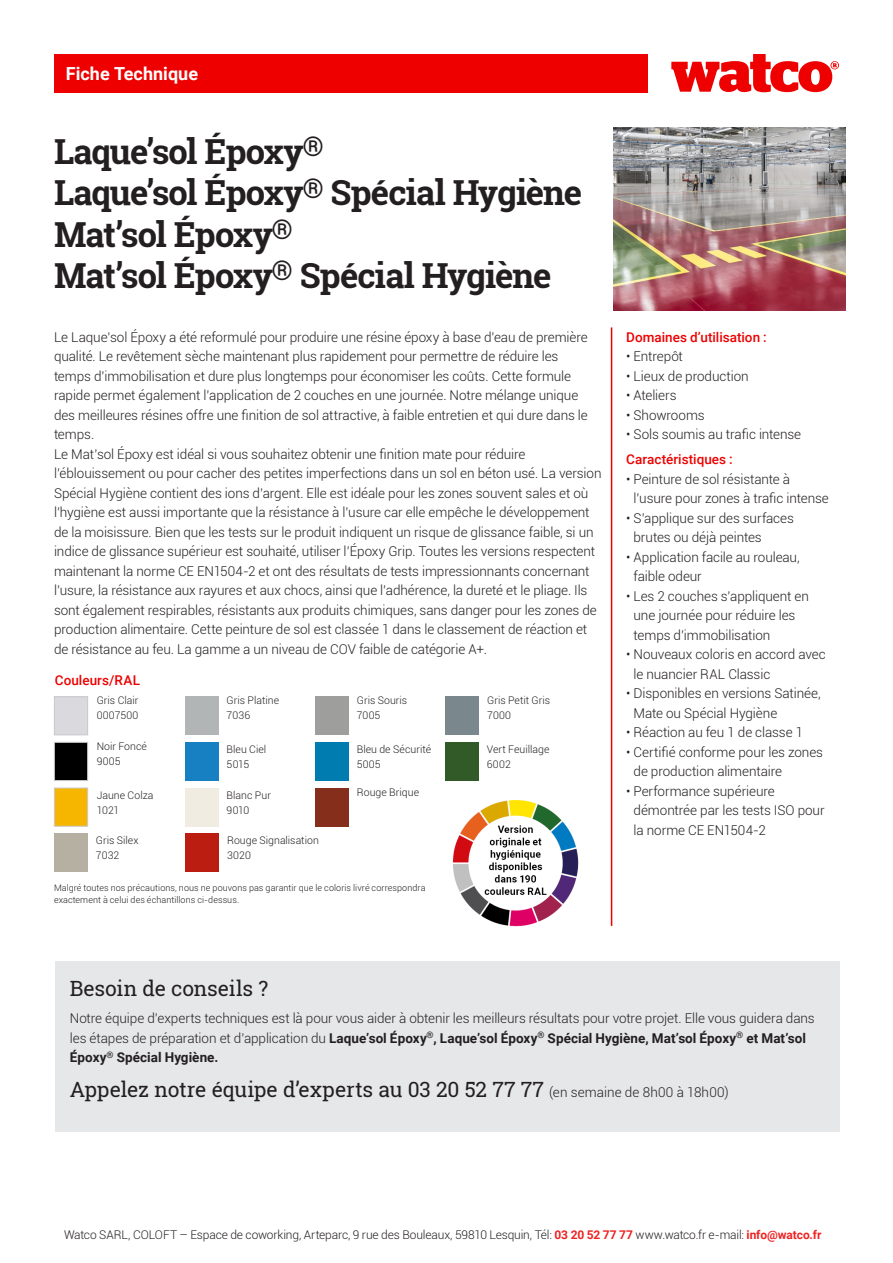
<style>
.page{position:relative;width:893px;height:1263px;background:#fff}
.page>*{position:absolute;margin:0;border:0;box-sizing:border-box;transform-origin:0 0}
.t1{font:700 34.5px "Roboto Slab";letter-spacing:-.025em;color:#231f20}
.t2{font:21px "Roboto Slab";letter-spacing:-.005em;color:#231f20}
.t3{font:700 18px "Roboto";color:#fff}
.t4{font:300 13.5px/19.5px "Roboto";letter-spacing:-.005em;color:#231f20}
.t5{font:500 13.5px "Roboto";color:#e00}
.t6{font:300 12px "Roboto";letter-spacing:-.01em;color:#231f20}
.t7{font:300 10.5px/15px "Roboto";letter-spacing:.005em;color:#231f20}
.t8{font:300 9px/12px "Roboto";letter-spacing:.01em;color:#231f20}
.s1{font-weight:700}
.s2{font-family:"Roboto";font-weight:300;font-size:13.5px}
.s3{font-weight:700;color:#ee2324}
</style>
<div class="page">
<img style="left:613px;top:128px;width:232px;height:182px">
<div style="left:54px;top:54px;width:593px;height:38px;background:#e00"></div>
<svg style="left:671px;top:54px;width:168px;height:38px"></svg>
<hr style="left:611px;top:327px;width:1px;height:599px;background:#e00">
<div style="left:55px;top:961px;width:784px;height:170px;background:#e6e7e9"></div>
<div style="left:185px;top:696px;width:33px;height:39px;background:#b1b5b6"></div>
<div style="left:185px;top:742px;width:33px;height:39px;background:#1680c3"></div>
<div style="left:185px;top:788px;width:33px;height:39px;background:#f1ece1"></div>
<div style="left:54px;top:696px;width:34px;height:39px;background:#d9d9de;border:1px solid #c7c8ca"></div>
<div style="left:54px;top:742px;width:34px;height:39px;background:#000;border:1px solid #c7c8ca"></div>
<div style="left:54px;top:788px;width:34px;height:39px;background:#f6b600;border:1px solid #c7c8ca"></div>
<div style="left:315px;top:696px;width:33px;height:39px;background:#9e9e9c"></div>
<div style="left:315px;top:742px;width:33px;height:39px;background:#007cb0"></div>
<div style="left:445px;top:742px;width:33px;height:39px;background:#325928"></div>
<div style="left:445px;top:696px;width:34px;height:39px;background:#7a888e"></div>
<div style="left:185px;top:833px;width:34px;height:39px;background:#bb1e10"></div>
<div style="left:54px;top:833px;width:33px;height:39px;background:#b5b0a1"></div>
<img style="left:452px;top:800px;width:127px;height:127px">
<div style="left:315px;top:788px;width:33px;height:39px;background:#842e1b"></div>
<p class="t3" style="left:66px;top:61px;width:134px">Fiche Technique</p>
<p class="t1" style="left:54px;top:128px;width:271px">Laque’sol Époxy<sup>®</sup></p>
<p class="t1" style="left:54px;top:169px;width:530px">Laque’sol Époxy<sup>®</sup> Spécial Hygiène</p>
<p class="t1" style="left:54px;top:210px;width:240px">Mat’sol Époxy<sup>®</sup></p>
<p class="t1" style="left:54px;top:252px;width:499px">Mat’sol Époxy<sup>®</sup> Spécial Hygiène</p>
<p class="t4" style="left:54px;top:327px;width:535px">Le Laque’sol Époxy a été reformulé pour produire une résine époxy à base d’eau de première qualité. Le revêtement sèche maintenant plus rapidement pour permettre de réduire les temps d’immobilisation et dure plus longtemps pour économiser les coûts. Cette formule rapide permet également l’application de 2 couches en une journée. Notre mélange unique des meilleures résines offre une finition de sol attractive, à faible entretien et qui dure dans le temps.</p>
<p class="t4" style="left:54px;top:444px;width:549px">Le Mat’sol Époxy est idéal si vous souhaitez obtenir une finition mate pour réduire l’éblouissement ou pour cacher des petites imperfections dans un sol en béton usé. La version Spécial Hygiène contient des ions d’argent. Elle est idéale pour les zones souvent sales et où l’hygiène est aussi importante que la résistance à l’usure car elle empêche le développement de la moisissure. Bien que les tests sur le produit indiquent un risque de glissance faible, si un indice de glissance supérieur est souhaité, utiliser l’Époxy Grip. Toutes les versions respectent maintenant la norme CE EN1504-2 et ont des résultats de tests impressionnants concernant l’usure, la résistance aux rayures et aux chocs, ainsi que l’adhérence, la dureté et le pliage. Ils sont également respirables, résistants aux produits chimiques, sans danger pour les zones de production alimentaire. Cette peinture de sol est classée 1 dans le classement de réaction et de résistance au feu. La gamme a un niveau de COV faible de catégorie A+.</p>
<p class="t5" style="left:55px;top:671px;width:87px">Couleurs/RAL</p>
<p class="t7" style="left:97px;top:692px;width:43px">Gris Clair<br>0007500</p>
<p class="t7" style="left:97px;top:738px;width:52px">Noir Foncé<br>9005</p>
<p class="t7" style="left:97px;top:787px;width:58px">Jaune Colza<br>1021</p>
<p class="t7" style="left:96px;top:832px;width:44px">Gris Silex<br>7032</p>
<p class="t7" style="left:227px;top:693px;width:54px">Gris Platine<br>7036</p>
<p class="t7" style="left:227px;top:742px;width:41px">Bleu Ciel<br>5015</p>
<p class="t7" style="left:227px;top:787px;width:46px">Blanc Pur<br>9010</p>
<p class="t7" style="left:227px;top:832px;width:93px">Rouge Signalisation<br>3020</p>
<p class="t7" style="left:357px;top:692px;width:52px">Gris Souris<br>7005</p>
<p class="t7" style="left:357px;top:741px;width:76px">Bleu de Sécurité<br>5005</p>
<p class="t7" style="left:487px;top:741px;width:64px">Vert Feuillage<br>6002</p>
<p class="t7" style="left:487px;top:693px;width:65px">Gris Petit Gris<br>7000</p>
<p class="t7" style="left:357px;top:784px;width:64px">Rouge Brique</p>
<p class="t8" style="left:54px;top:882px;width:373px">Malgré toutes nos précautions, nous ne pouvons pas garantir que le coloris livré correspondra exactement à celui des échantillons ci-dessus.</p>
<p class="t5" style="left:626px;top:327px;width:142px">Domaines d’utilisation :</p>
<p class="t4" style="left:626px;top:346px;width:58px">• Entrepôt</p>
<p class="t4" style="left:626px;top:366px;width:124px">• Lieux de production</p>
<p class="t4" style="left:626px;top:385px;width:52px">• Ateliers</p>
<p class="t4" style="left:626px;top:405px;width:80px">• Showrooms</p>
<p class="t4" style="left:626px;top:424px;width:177px">• Sols soumis au trafic intense</p>
<p class="t5" style="left:626px;top:450px;width:108px">Caractéristiques :</p>
<p class="t4" style="left:633px;top:468px;width:197px;text-indent:-7px">• Peinture de sol résistante à l’usure pour zones à trafic intense</p>
<p class="t4" style="left:633px;top:507px;width:162px;text-indent:-7px">• S’applique sur des surfaces brutes ou déjà peintes</p>
<p class="t4" style="left:633px;top:546px;width:168px;text-indent:-7px">• Application facile au rouleau, faible odeur</p>
<p class="t4" style="left:633px;top:585px;width:177px;text-indent:-7px">• Les 2 couches s’appliquent en une journée pour réduire les temps d’immobilisation</p>
<p class="t4" style="left:633px;top:644px;width:194px;text-indent:-7px">• Nouveaux coloris en accord avec le nuancier RAL Classic</p>
<p class="t4" style="left:633px;top:683px;width:189px;text-indent:-7px">• Disponibles en versions Satinée,<br>Mate ou Spécial Hygiène</p>
<p class="t4" style="left:626px;top:722px;width:178px">• Réaction au feu 1 de classe 1</p>
<p class="t4" style="left:633px;top:741px;width:191px;text-indent:-7px">• Certifié conforme pour les zones de production alimentaire</p>
<p class="t4" style="left:633px;top:780px;width:193px;text-indent:-7px">• Performance supérieure démontrée par les tests ISO pour la norme CE EN1504-2</p>
<p class="t2" style="left:70px;top:974px;width:200px">Besoin de conseils ?</p>
<p class="t4" style="left:70px;top:1008px;width:746px">Notre équipe d’experts techniques est là pour vous aider à obtenir les meilleurs résultats pour votre projet. Elle vous guidera dans les étapes de préparation et d’application du <span class="s1">Laque’sol Époxy</span><sup>®</sup><span class="s1">, Laque’sol Époxy</span><sup>®</sup> <span class="s1">Spécial Hygiène, Mat’sol Époxy</span><sup>®</sup> <span class="s1">et Mat’sol<br>Époxy</span><sup>®</sup> <span class="s1">Spécial Hygiène.</span></p>
<p class="t2" style="left:70px;top:1075px;width:660px">Appelez notre équipe d’experts au 03 20 52 77 77 <span class="s2">(en semaine de 8h00 à 18h00)</span></p>
<p class="t6" style="left:64px;top:1227px;width:759px">Watco SARL, COLOFT – Espace de coworking, Arteparc, 9 rue des Bouleaux, 59810 Lesquin, Tél: <span class="s3">03 20 52 77 77</span> www.watco.fr e-mail: <span class="s3">info@watco.fr</span></p>
</div>
